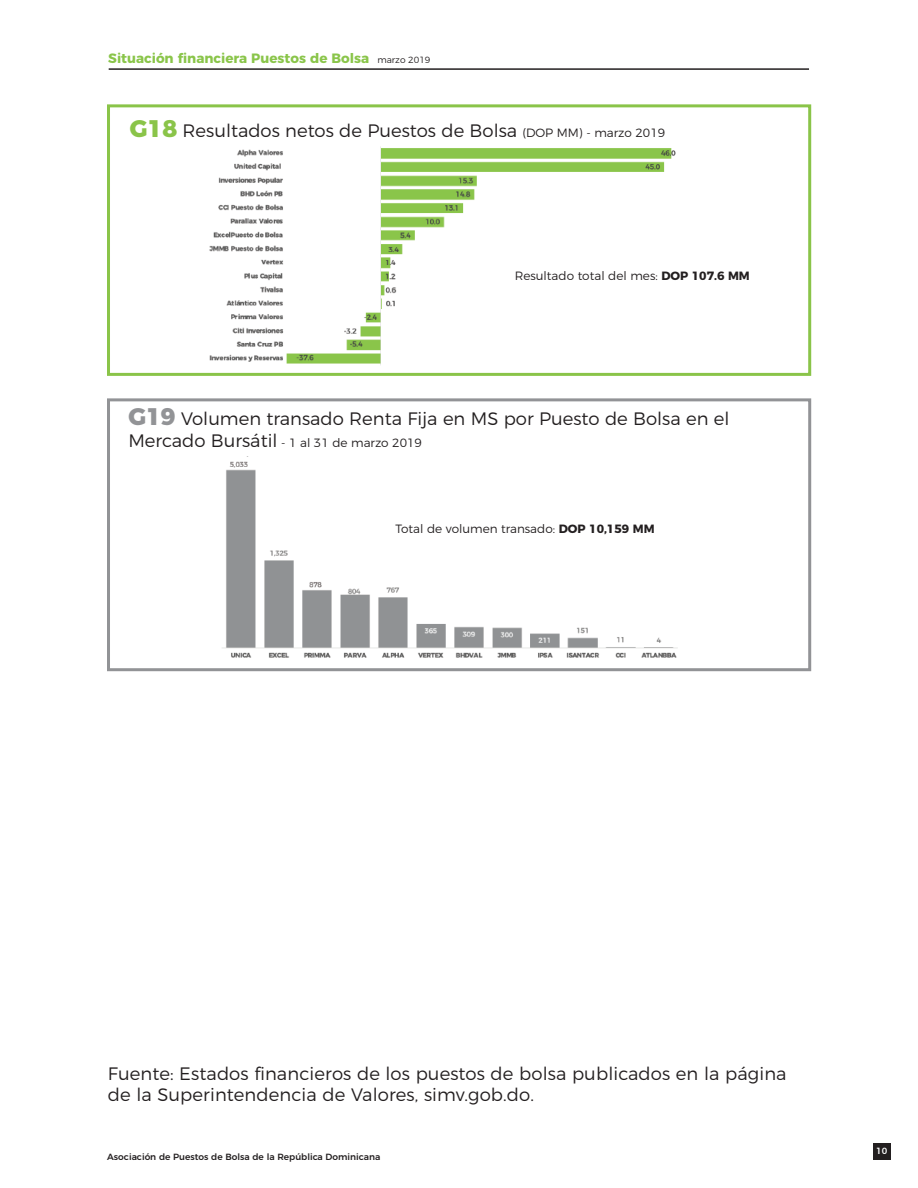
<style>
.page{position:relative;width:918px;height:1188px;background:#fff}
.page>*{position:absolute;margin:0;border:0;box-sizing:border-box;transform-origin:0 0}
.t1{font:300 18px/21.6px "Montserrat";letter-spacing:.005em;color:#231f20}
.t2{font:700 13.5px "Montserrat";color:#8ac54a}
.t3{font:300 12px "Montserrat";color:#231f20}
.t4{font:500 9px "Montserrat";color:#231f20}
.t5{font:500 9px "Montserrat";color:#fff}
.s1{font-weight:300;font-size:9px;color:#231f20}
.s2{font-weight:800;font-size:24px;color:#8ac449}
.s3{font-size:12px}
.s4{font-weight:700}
.s5{font-weight:800;font-size:24px;color:#929396}
.s6{font-size:18px}
</style>
<div class="page">
<img style="left:222px;top:461px;width:456px;height:197px">
<img style="left:209px;top:146px;width:467px;height:219px">
<div style="left:107px;top:104px;width:704px;height:272px;border:3px solid #8ac449"></div>
<hr style="left:109px;top:68px;width:700px;height:2px;background:#231f20">
<div style="left:873px;top:1143px;width:17px;height:17px;background:#231f20"></div>
<div style="left:107px;top:398px;width:704px;height:273px;border:3px solid #929396"></div>
<p class="t2" style="left:108px;top:47px;width:324px">Situación financiera Puestos de Bolsa <span class="s1">marzo 2019</span></p>
<p class="t1" style="left:130px;top:118px;width:537px"><span class="s2">G18</span> Resultados netos de Puestos de Bolsa <span class="s3">(DOP MM) - marzo 2019</span></p>
<p class="t3" style="left:515px;top:267px;width:237px">Resultado total del mes: <span class="s4">DOP 107.6 MM</span></p>
<p class="t1" style="left:128px;top:406px;width:603px"><span class="s5">G19</span> Volumen transado Renta Fija en MS por Puesto de Bolsa en el</p>
<p class="t3" style="left:128px;top:433px;width:295px"><span class="s6">Mercado Bursátil</span> - 1 al 31 de marzo 2019</p>
<p class="t3" style="left:395px;top:519px;width:261px">Total de volumen transado: <span class="s4">DOP 10,159 MM</span></p>
<p class="t1" style="left:108px;top:1061px;width:680px">Fuente: Estados financieros de los puestos de bolsa publicados en la página de la Superintendencia de Valores, simv.gob.do.</p>
<p class="t4" style="left:107px;top:1149px;width:275px">Asociación de Puestos de Bolsa de la República Dominicana</p>
<p class="t5" style="left:876px;top:1144px;width:13px">10</p>
</div>
